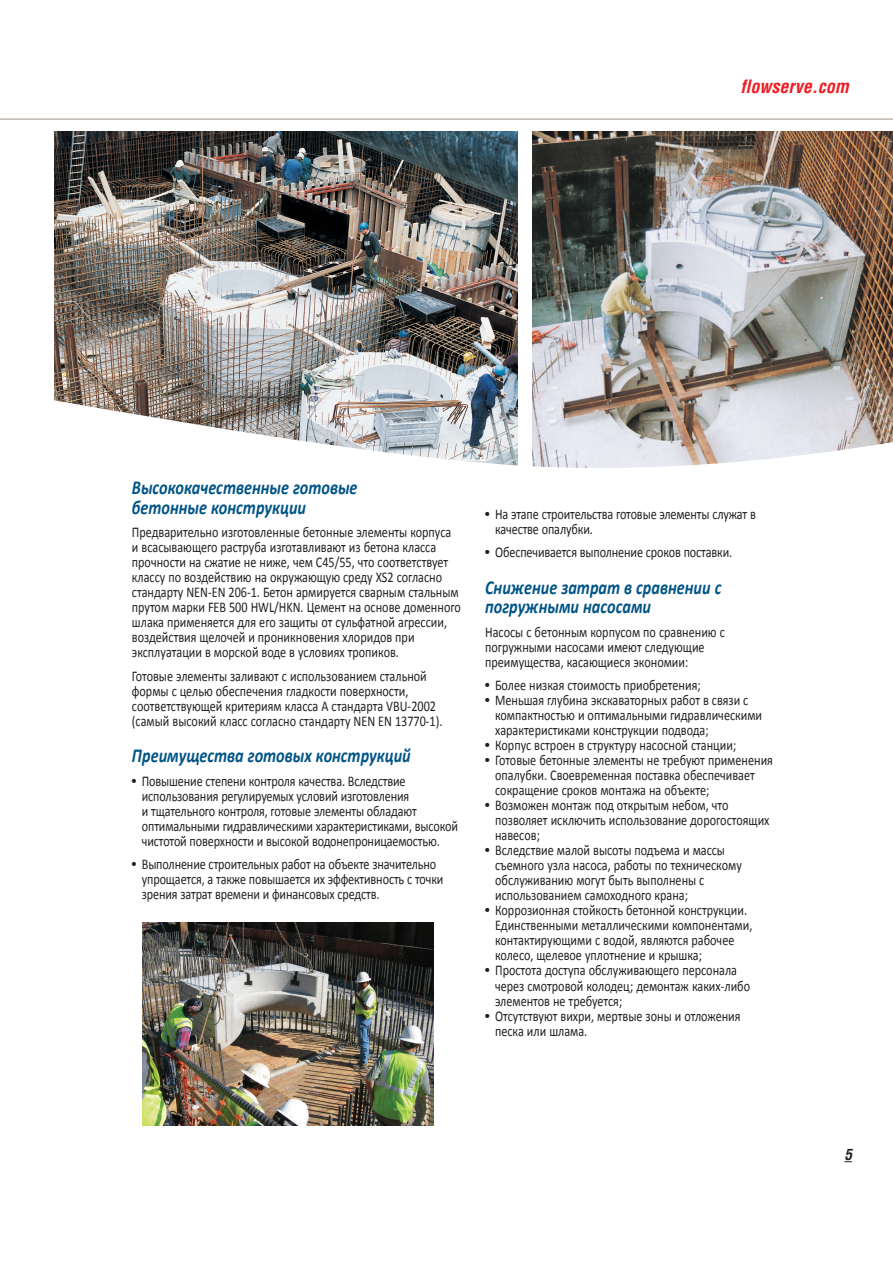
<style>
.page{position:relative;width:893px;height:1263px;background:#fff}
.page>*{position:absolute;margin:0;border:0;box-sizing:border-box;transform-origin:0 0}
.PB-Sub_Header{font:italic 700 19.8px/19.5px "Calibri";color:#005486;scale:.82 1}
.t1{font:italic 700 condensed 18px "Helvetica LT Std";color:#ee1d23}
.t2{font:italic 700 condensed 15px "Helvetica LT Std";color:#231f20}
.PB-Body_Copy{font:14.85px/15px "Calibri";color:#231f20;scale:.82 1}
.s1{font-family:"Helvetica LT Std";font-stretch:condensed;font-size:13.5px}
</style>
<div class="page">
<hr style="left:0;top:119px;width:892px;height:1px;background:#a1968b">
<img style="left:532px;top:132px;width:360px;height:257px">
<img style="left:54px;top:132px;width:463px;height:257px">
<img style="left:54px;top:389px;width:838px;height:79px">
<div style="left:517px;top:128px;width:14px;height:341px;background:#fff"></div>
<img style="left:143px;top:922px;width:290px;height:203px">
<p class="t1" style="left:740px;top:75px;width:110px">flowserve.com</p>
<p class="PB-Sub_Header" style="left:132px;top:477px;width:276px">Высококачественные готовые бетонные конструкции</p>
<p class="PB-Body_Copy" style="left:132px;top:524px;width:402px">Предварительно изготовленные бетонные элементы корпуса и всасывающего раструба изготавливают из бетона класса прочности на сжатие не ниже, чем C45/55, что соответствует классу по воздействию на окружающую среду XS2 согласно стандарту NEN-EN 206-1. Бетон армируется сварным стальным прутом марки FEB 500 HWL/HKN. Цемент на основе доменного шлака применяется для его защиты от сульфатной агрессии, воздействия щелочей и проникновения хлоридов при эксплуатации в морской воде в условиях тропиков.</p>
<p class="PB-Body_Copy" style="left:132px;top:667px;width:380px">Готовые элементы заливают с использованием стальной формы с целью обеспечения гладкости поверхности, соответствующей критериям класса A стандарта VBU-2002 (самый высокий класс согласно стандарту NEN EN 13770-1).</p>
<p class="PB-Sub_Header" style="left:132px;top:745px;width:341px">Преимущества готовых конструкций</p>
<p class="PB-Body_Copy" style="left:142px;top:772px;width:387px;text-indent:-10px"><span class="s1">•</span> Повышение степени контроля качества. Вследствие использования регулируемых условий изготовления<br>и тщательного контроля, готовые элементы обладают оптимальными гидравлическими характеристиками, высокой чистотой поверхности и высокой водонепроницаемостью.</p>
<p class="PB-Body_Copy" style="left:142px;top:856px;width:369px;text-indent:-10px"><span class="s1">•</span> Выполнение строительных работ на объекте значительно упрощается, а также повышается их эффективность с точки зрения затрат времени и финансовых средств.</p>
<p class="PB-Body_Copy" style="left:495px;top:505px;width:319px;text-indent:-10px"><span class="s1">•</span> На этапе строительства готовые элементы служат в качестве опалубки.</p>
<p class="PB-Body_Copy" style="left:485px;top:544px;width:302px"><span class="s1">•</span> Обеспечивается выполнение сроков поставки.</p>
<p class="PB-Sub_Header" style="left:485px;top:576px;width:289px">Снижение затрат в сравнении с погружными насосами</p>
<p class="PB-Body_Copy" style="left:485px;top:623px;width:293px">Насосы с бетонным корпусом по сравнению с погружными насосами имеют следующие преимущества, касающиеся экономии:</p>
<p class="PB-Body_Copy" style="left:485px;top:677px;width:264px"><span class="s1">•</span> Более низкая стоимость приобретения;</p>
<p class="PB-Body_Copy" style="left:495px;top:692px;width:327px;text-indent:-10px"><span class="s1">•</span> Меньшая глубина экскаваторных работ в связи с компактностью и оптимальными гидравлическими характеристиками конструкции подвода;</p>
<p class="PB-Body_Copy" style="left:485px;top:737px;width:307px"><span class="s1">•</span> Корпус встроен в структуру насосной станции;</p>
<p class="PB-Body_Copy" style="left:495px;top:752px;width:340px;text-indent:-10px"><span class="s1">•</span> Готовые бетонные элементы не требуют применения опалубки. Своевременная поставка обеспечивает сокращение сроков монтажа на объекте;</p>
<p class="PB-Body_Copy" style="left:495px;top:797px;width:336px;text-indent:-10px"><span class="s1">•</span> Возможен монтаж под открытым небом, что позволяет исключить использование дорогостоящих навесов;</p>
<p class="PB-Body_Copy" style="left:495px;top:842px;width:302px;text-indent:-10px"><span class="s1">•</span> Вследствие малой высоты подъема и массы съемного узла насоса, работы по техническому обслуживанию могут быть выполнены с использованием самоходного крана;</p>
<p class="PB-Body_Copy" style="left:495px;top:902px;width:315px;text-indent:-10px"><span class="s1">•</span> Коррозионная стойкость бетонной конструкции.<br>Единственными металлическими компонентами, контактирующими с водой, являются рабочее колесо, щелевое уплотнение и крышка;</p>
<p class="PB-Body_Copy" style="left:495px;top:962px;width:312px;text-indent:-10px"><span class="s1">•</span> Простота доступа обслуживающего персонала через смотровой колодец; демонтаж каких-либо элементов не требуется;</p>
<p class="PB-Body_Copy" style="left:495px;top:1007px;width:301px;text-indent:-10px"><span class="s1">•</span> Oтсутствуют вихри, мертвые зоны и отложения песка или шлама.</p>
<p class="t2" style="left:844px;top:1145px;width:9px">5</p>
</div>
